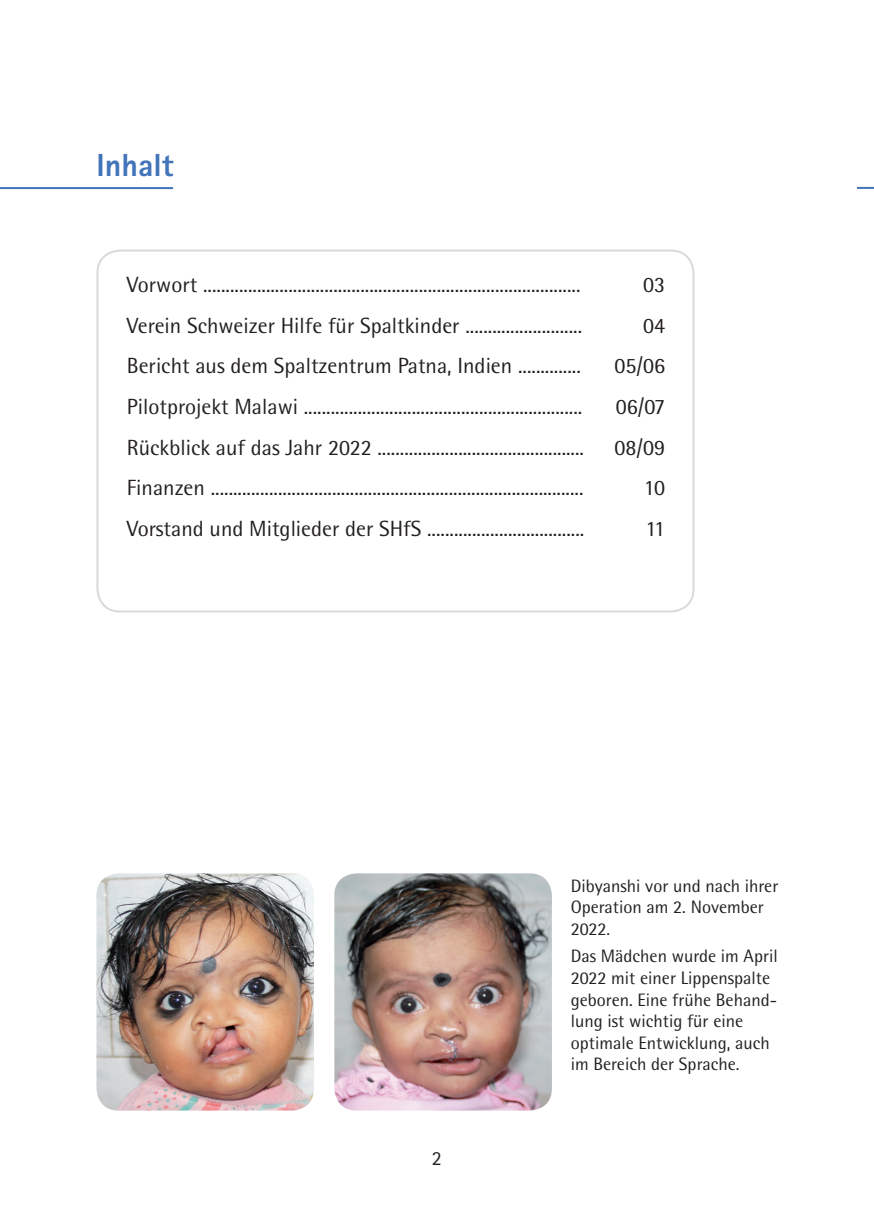
<style>
.page{position:relative;width:874px;height:1225px;background:#fff}
.page>*{position:absolute;margin:0;border:0;box-sizing:border-box;transform-origin:0 0}
.t1{font:800 32px "Rotis Sans Serif Std";color:#4274ba}
.t2{font:22px "Rotis Semi Sans Std";color:#231f20}
.t3{font:20px "Rotis Sans Serif Std";color:#231f20}
.t4{font:18px/21.6px "Rotis Semi Sans Std";color:#231f20}
</style>
<div class="page">
<svg style="left:857px;top:187px;width:16px;height:2px"></svg>
<hr style="left:0;top:187px;width:173px;height:2px;background:#4274ba">
<img style="left:334px;top:873px;width:217px;height:237px">
<div style="left:96px;top:249px;width:598px;height:363px;border:2px solid #d9dadc;border-radius:23px"></div>
<img style="left:96px;top:873px;width:218px;height:237px">
<h1 class="t1" style="left:96px;top:145px;width:79px">Inhalt</h1>
<p class="t2" style="left:127px;top:272px;width:455px">Vorwort ....................................................................................</p>
<p class="t2" style="left:642px;top:272px;width:24px">03</p>
<p class="t2" style="left:127px;top:312px;width:456px">Verein Schweizer Hilfe für Spaltkinder ..........................</p>
<p class="t2" style="left:642px;top:312px;width:24px">04</p>
<p class="t2" style="left:127px;top:353px;width:455px">Bericht aus dem Spaltzentrum Patna, Indien ..............</p>
<p class="t2" style="left:614px;top:353px;width:52px">05/06</p>
<p class="t2" style="left:127px;top:393px;width:456px">Pilotprojekt Malawi ..............................................................</p>
<p class="t2" style="left:615px;top:393px;width:51px">06/07</p>
<p class="t2" style="left:127px;top:434px;width:458px">Rückblick auf das Jahr 2022 ..............................................</p>
<p class="t2" style="left:614px;top:434px;width:52px">08/09</p>
<p class="t2" style="left:127px;top:475px;width:458px">Finanzen ...................................................................................</p>
<p class="t2" style="left:643px;top:475px;width:23px">10</p>
<p class="t2" style="left:127px;top:515px;width:459px">Vorstand und Mitglieder der SHfS ...................................</p>
<p class="t2" style="left:645px;top:515px;width:21px">11</p>
<p class="t3" style="left:432px;top:1147px;width:11px">2</p>
<p class="t4" style="left:570px;top:874px;width:209px">Dibyanshi vor und nach ihrer<br>Operation am 2. November<br>2022.</p>
<p class="t4" style="left:570px;top:945px;width:208px">Das Mädchen wurde im April<br>2022 mit einer Lippenspalte geboren. Eine frühe Behand&shy;lung ist wichtig für eine optimale Entwicklung, auch im Bereich der Sprache.</p>
</div>
